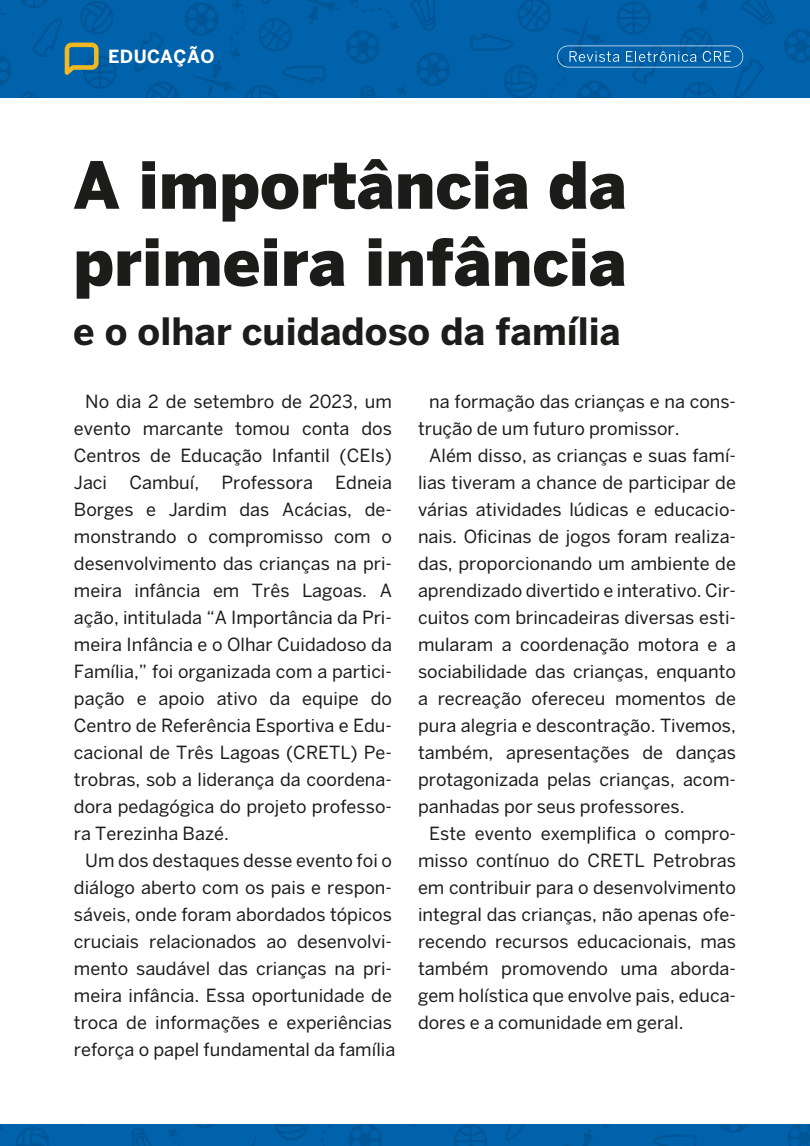
<style>
.page{position:relative;width:810px;height:1146px;background:#fff}
.page>*{position:absolute;margin:0;border:0;box-sizing:border-box;transform-origin:0 0}
.t1{font:900 64.28px/77.1px "Benton Sans";color:#1c1c1b}
.t2{font:700 37.35px "Benton Sans";color:#1c1c1b}
.t3{font:18px/27px "Benton Sans";color:#1c1c1b;text-align:justify}
.t4{font:700 18px "Benton Sans";letter-spacing:.025em;color:#fff}
</style>
<div class="page">
<div style="left:0;top:1125px;width:810px;height:21px;background:#0062ab"></div>
<svg style="left:16px;top:1127px;width:33px;height:19px"></svg>
<svg style="left:0;top:1125px;width:6px;height:6px"></svg>
<svg style="left:131px;top:1127px;width:21px;height:19px"></svg>
<svg style="left:252px;top:1137px;width:4px;height:9px"></svg>
<svg style="left:168px;top:1125px;width:46px;height:21px"></svg>
<svg style="left:275px;top:1125px;width:34px;height:15px"></svg>
<svg style="left:349px;top:1125px;width:33px;height:21px"></svg>
<svg style="left:321px;top:1125px;width:11px;height:21px"></svg>
<svg style="left:720px;top:1125px;width:27px;height:8px"></svg>
<svg style="left:653px;top:1134px;width:43px;height:12px"></svg>
<svg style="left:564px;top:1125px;width:43px;height:21px"></svg>
<svg style="left:454px;top:1125px;width:33px;height:21px"></svg>
<svg style="left:505px;top:1125px;width:20px;height:16px"></svg>
<svg style="left:787px;top:1125px;width:23px;height:21px"></svg>
<div style="left:0;top:0;width:810px;height:98px;background:#0062ab"></div>
<svg style="left:0;top:8px;width:5px;height:7px"></svg>
<svg style="left:80px;top:1px;width:33px;height:33px"></svg>
<svg style="left:20px;top:0;width:28px;height:8px"></svg>
<svg style="left:33px;top:18px;width:29px;height:29px"></svg>
<svg style="left:346px;top:30px;width:34px;height:34px"></svg>
<svg style="left:410px;top:0;width:26px;height:31px"></svg>
<svg style="left:308px;top:0;width:31px;height:24px"></svg>
<svg style="left:350px;top:0;width:24px;height:12px"></svg>
<svg style="left:376px;top:8px;width:23px;height:23px"></svg>
<svg style="left:245px;top:85px;width:33px;height:13px"></svg>
<svg style="left:258px;top:18px;width:34px;height:34px"></svg>
<svg style="left:261px;top:0;width:10px;height:5px"></svg>
<svg style="left:207px;top:92px;width:4px;height:6px"></svg>
<svg style="left:282px;top:66px;width:44px;height:18px"></svg>
<svg style="left:185px;top:0;width:64px;height:92px"></svg>
<svg style="left:146px;top:82px;width:33px;height:16px"></svg>
<svg style="left:134px;top:32px;width:30px;height:40px"></svg>
<svg style="left:0;top:47px;width:54px;height:51px"></svg>
<svg style="left:417px;top:53px;width:33px;height:33px"></svg>
<svg style="left:360px;top:85px;width:17px;height:13px"></svg>
<svg style="left:397px;top:86px;width:9px;height:12px"></svg>
<svg style="left:504px;top:65px;width:33px;height:33px"></svg>
<svg style="left:518px;top:0;width:33px;height:32px"></svg>
<svg style="left:470px;top:33px;width:43px;height:18px"></svg>
<svg style="left:618px;top:1px;width:31px;height:12px"></svg>
<svg style="left:698px;top:0;width:10px;height:13px"></svg>
<svg style="left:741px;top:0;width:33px;height:25px"></svg>
<svg style="left:784px;top:29px;width:26px;height:34px"></svg>
<svg style="left:65px;top:43px;width:51px;height:46px"></svg>
<svg style="left:743px;top:55px;width:21px;height:40px"></svg>
<svg style="left:545px;top:13px;width:198px;height:85px"></svg>
<p class="t4" style="left:108px;top:46px;width:108px">EDUCAÇÃO</p>
<h1 class="t1" style="left:73px;top:146px;width:555px">A importância da primeira infância</h1>
<h2 class="t2" style="left:73px;top:309px;width:550px">e o olhar cuidadoso da família</h2>
<p class="t3" style="left:74px;top:388px;width:320px;text-indent:11px">No dia 2 de setembro de 2023, um evento marcante tomou conta dos Centros de Educação Infantil (CEIs)<br>Jaci Cambuí, Professora Edneia Borges e Jardim das Acácias, de&shy;monstrando o compromisso com o desenvolvimento das crianças na pri&shy;meira infância em Três Lagoas. A ação, intitulada “A Importância da Pri&shy;meira Infância e o Olhar Cuidadoso da Família,” foi organizada com a partici&shy;pação e apoio ativo da equipe do Centro de Referência Esportiva e Edu&shy;cacional de Três Lagoas (CRETL) Pe&shy;trobras, sob a liderança da coordena&shy;dora pedagógica do projeto professo&shy;ra Terezinha Bazé.</p>
<p class="t3" style="left:74px;top:847px;width:323px;text-align:center">Um dos destaques desse evento foi o diálogo aberto com os pais e respon&shy;sáveis, onde foram abordados tópicos cruciais relacionados ao desenvolvi&shy;mento saudável das crianças na pri&shy;meira infância. Essa oportunidade de troca de informações e experiências reforça o papel fundamental da família</p>
<p class="t3" style="left:418px;top:388px;width:320px;text-indent:11px">na formação das crianças e na cons&shy;trução de um futuro promissor.</p>
<p class="t3" style="left:418px;top:442px;width:320px;text-indent:11px">Além disso, as crianças e suas famí&shy;lias tiveram a chance de participar de várias atividades lúdicas e educacio&shy;nais. Oficinas de jogos foram realiza&shy;das, proporcionando um ambiente de aprendizado divertido e interativo. Cir&shy;cuitos com brincadeiras diversas esti&shy;mularam a coordenação motora e a sociabilidade das crianças, enquanto a recreação ofereceu momentos de pura alegria e descontração. Tivemos, também, apresentações de danças protagonizada pelas crianças, acom&shy;panhadas por seus professores.</p>
<p class="t3" style="left:418px;top:820px;width:320px;text-indent:11px">Este evento exemplifica o compro&shy;misso contínuo do CRETL Petrobras em contribuir para o desenvolvimento integral das crianças, não apenas ofe&shy;recendo recursos educacionais, mas também promovendo uma aborda&shy;gem holística que envolve pais, educa&shy;dores e a comunidade em geral.</p>
</div>
